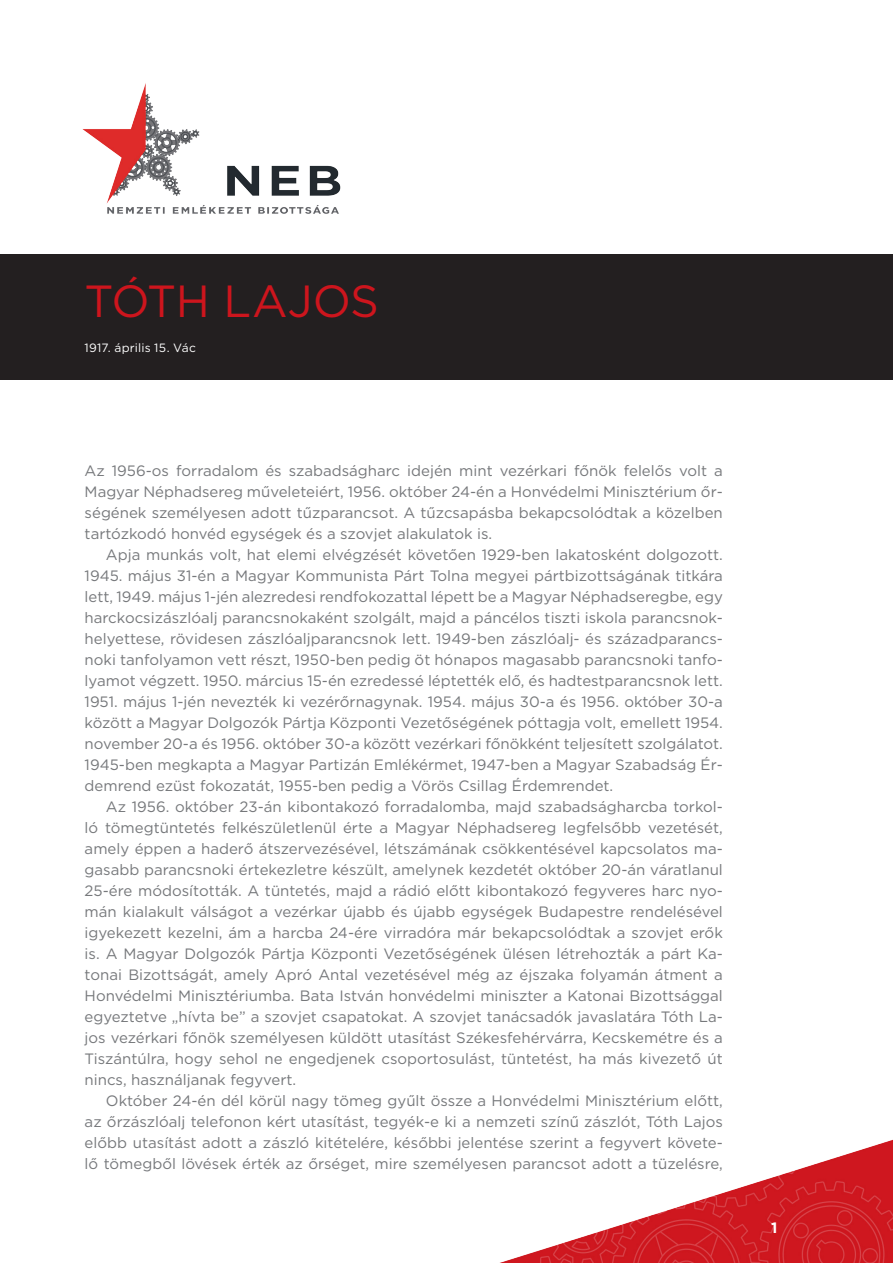
<style>
.page{position:relative;width:893px;height:1263px;background:#fff}
.page>*{position:absolute;margin:0;border:0;box-sizing:border-box;transform-origin:0 0}
.t1{font:45px "Gotham";color:#cd151d}
.t2{font:15px/21px "Gotham";color:#76787b;text-align:justify}
.t3{font:700 15px "Gotham";color:#fff}
.t4{font:12px "Gotham";letter-spacing:.015em;color:#fff}
</style>
<div class="page">
<img style="left:500px;top:1140px;width:393px;height:123px">
<div style="left:0;top:254px;width:893px;height:125px;background:#231f20"></div>
<img style="left:82px;top:83px;width:259px;height:131px">
<h1 class="t1" style="left:85px;top:272px;width:296px">Tóth Lajos</h1>
<p class="t4" style="left:85px;top:340px;width:113px">1917. április 15. Vác</p>
<p class="t2" style="left:85px;top:460px;width:640px">Az 1956-os forradalom és szabadságharc idején mint vezérkari főnök felelős volt a Magyar Néphadsereg műveleteiért, 1956. október 24-én a Honvédelmi Minisztérium őr&shy;ségének személyesen adott tűzparancsot. A tűzcsapásba bekapcsolódtak a közelben tartózkodó honvéd egységek és a szovjet alakulatok is.</p>
<p class="t2" style="left:85px;top:544px;width:640px;text-indent:21px">Apja munkás volt, hat elemi elvégzését követően 1929-ben lakatosként dolgozott.<br>1945. május 31-én a Magyar Kommunista Párt Tolna megyei pártbizottságának titkára lett, 1949. május 1-jén alezredesi rendfokozattal lépett be a Magyar Néphadseregbe, egy harckocsizászlóalj parancsnokaként szolgált, majd a páncélos tiszti iskola parancsnok&shy;helyettese, rövidesen zászlóaljparancsnok lett. 1949-ben zászlóalj- és századparancs&shy;noki tanfolyamon vett részt, 1950-ben pedig öt hónapos magasabb parancsnoki tanfo&shy;lyamot végzett. 1950. március 15-én ezredessé léptették elő, és hadtestparancsnok lett.<br>1951. május 1-jén nevezték ki vezérőrnagynak. 1954. május 30-a és 1956. október 30-a között a Magyar Dolgozók Pártja Központi Vezetőségének póttagja volt, emellett 1954. november 20-a és 1956. október 30-a között vezérkari főnökként teljesített szolgálatot.<br>1945-ben megkapta a Magyar Partizán Emlékérmet, 1947-ben a Magyar Szabadság Ér&shy;demrend ezüst fokozatát, 1955-ben pedig a Vörös Csillag Érdemrendet.</p>
<p class="t2" style="left:85px;top:796px;width:640px;text-indent:21px">Az 1956. október 23-án kibontakozó forradalomba, majd szabadságharcba torkol&shy;ló tömegtüntetés felkészületlenül érte a Magyar Néphadsereg legfelsőbb vezetését, amely éppen a haderő átszervezésével, létszámának csökkentésével kapcsolatos ma&shy;gasabb parancsnoki értekezletre készült, amelynek kezdetét október 20-án váratlanul 25-ére módosították. A tüntetés, majd a rádió előtt kibontakozó fegyveres harc nyo&shy;mán kialakult válságot a vezérkar újabb és újabb egységek Budapestre rendelésével igyekezett kezelni, ám a harcba 24-ére virradóra már bekapcsolódtak a szovjet erők is. A Magyar Dolgozók Pártja Központi Vezetőségének ülésen létrehozták a párt Ka&shy;tonai Bizottságát, amely Apró Antal vezetésével még az éjszaka folyamán átment a Honvédelmi Minisztériumba. Bata István honvédelmi miniszter a Katonai Bizottsággal egyeztetve „hívta be” a szovjet csapatokat. A szovjet tanácsadók javaslatára Tóth La&shy;jos vezérkari főnök személyesen küldött utasítást Székesfehérvárra, Kecskemétre és a Tiszántúlra, hogy sehol ne engedjenek csoportosulást, tüntetést, ha más kivezető út nincs, használjanak fegyvert.</p>
<p class="t2" style="left:85px;top:1090px;width:640px;text-indent:21px">Október 24-én dél körül nagy tömeg gyűlt össze a Honvédelmi Minisztérium előtt, az őrzászlóalj telefonon kért utasítást, tegyék-e ki a nemzeti színű zászlót, Tóth Lajos előbb utasítást adott a zászló kitételére, későbbi jelentése szerint a fegyvert követe&shy;lő tömegből lövések érték az őrséget, mire személyesen parancsot adott a tüzelésre,</p>
<p class="t3" style="left:771px;top:1218px;width:8px">1</p>
</div>
